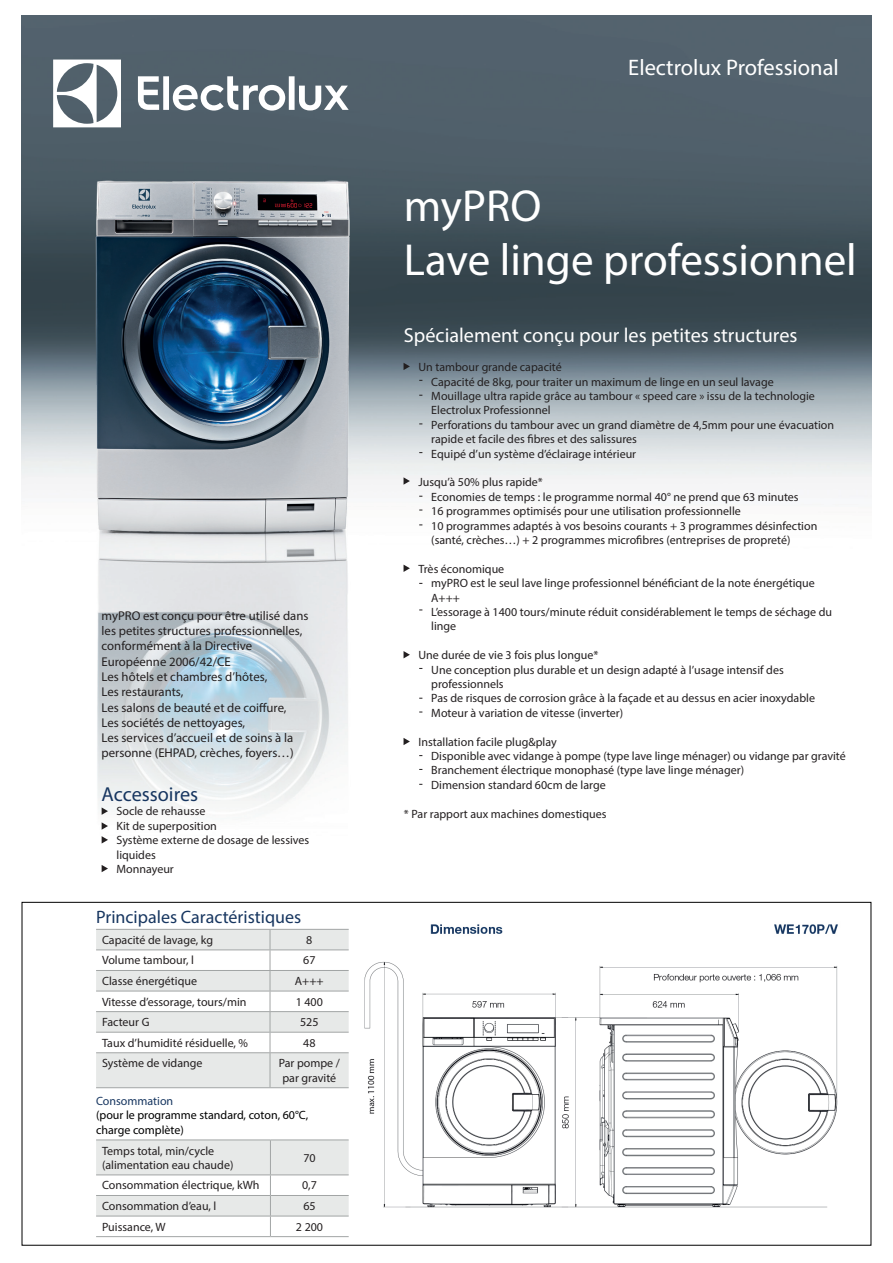
<style>
.page{position:relative;width:893px;height:1263px;background:#fff}
.page>*{position:absolute;margin:0;border:0;box-sizing:border-box;transform-origin:0 0}
.t1{font:45px/54px "Myriad Pro";color:#fff}
.t2{font:22.5px "Myriad Pro";color:#fff}
.t3{font:20.25px "Myriad Pro";color:#fff}
.t4{font:20.25px "Myriad Pro";color:#173660}
.t5{font:18px "Myriad Pro";color:#173660}
.t6{font:12.75px/15.3px "Myriad Pro";color:#231f20}
.t7{font:12px/14.4px "Myriad Pro";color:#231f20}
.t8{font:12px/14.4px "Myriad Pro";color:#000001}
.t9{font:12px "Myriad Pro";color:#173660}
</style>
<div class="page">
<img style="left:365px;top:924px;width:473px;height:284px">
<img style="left:21px;top:16px;width:851px;height:891px">
<svg style="left:404px;top:363px;width:6px;height:7px"></svg>
<svg style="left:404px;top:477px;width:6px;height:8px"></svg>
<svg style="left:404px;top:565px;width:6px;height:7px"></svg>
<svg style="left:404px;top:651px;width:6px;height:7px"></svg>
<svg style="left:404px;top:738px;width:6px;height:7px"></svg>
<svg style="left:102px;top:807px;width:6px;height:8px"></svg>
<svg style="left:102px;top:822px;width:6px;height:8px"></svg>
<svg style="left:102px;top:836px;width:6px;height:7px"></svg>
<svg style="left:102px;top:865px;width:6px;height:7px"></svg>
<svg style="left:96px;top:929px;width:253px;height:158px"></svg>
<hr style="left:270px;top:1053px;width:1px;height:34px;background:#a2a5a5">
<hr style="left:96px;top:1087px;width:174px;height:1px;background:#a2a5a5">
<hr style="left:270px;top:1087px;width:79px;height:1px;background:#a2a5a5">
<hr style="left:96px;top:949px;width:174px;height:1px;background:#a2a5a5">
<hr style="left:270px;top:949px;width:79px;height:1px;background:#a2a5a5">
<hr style="left:96px;top:970px;width:174px;height:1px;background:#a2a5a5">
<hr style="left:270px;top:970px;width:79px;height:1px;background:#a2a5a5">
<hr style="left:96px;top:991px;width:174px;height:1px;background:#a2a5a5">
<hr style="left:270px;top:991px;width:79px;height:1px;background:#a2a5a5">
<hr style="left:96px;top:1011px;width:174px;height:1px;background:#a2a5a5">
<hr style="left:270px;top:1011px;width:79px;height:1px;background:#a2a5a5">
<hr style="left:96px;top:1032px;width:174px;height:1px;background:#a2a5a5">
<hr style="left:270px;top:1032px;width:79px;height:1px;background:#a2a5a5">
<hr style="left:96px;top:1052px;width:174px;height:1px;background:#a2a5a5">
<hr style="left:270px;top:1052px;width:79px;height:1px;background:#a2a5a5">
<hr style="left:96px;top:1139px;width:174px;height:1px;background:#a2a5a5">
<hr style="left:270px;top:1139px;width:79px;height:1px;background:#a2a5a5">
<svg style="left:96px;top:1140px;width:253px;height:96px"></svg>
<hr style="left:96px;top:1174px;width:174px;height:1px;background:#a2a5a5">
<hr style="left:270px;top:1174px;width:79px;height:1px;background:#a2a5a5">
<hr style="left:96px;top:1195px;width:174px;height:1px;background:#a2a5a5">
<hr style="left:270px;top:1195px;width:79px;height:1px;background:#a2a5a5">
<hr style="left:96px;top:1216px;width:174px;height:1px;background:#a2a5a5">
<hr style="left:270px;top:1216px;width:79px;height:1px;background:#a2a5a5">
<hr style="left:96px;top:1236px;width:174px;height:1px;background:#a2a5a5">
<hr style="left:270px;top:1236px;width:79px;height:1px;background:#a2a5a5">
<svg style="left:53px;top:60px;width:68px;height:67px"></svg>
<svg style="left:138px;top:76px;width:211px;height:35px"></svg>
<img style="left:74px;top:161px;width:296px;height:395px">
<p class="t6" style="left:102px;top:608px;width:208px">myPRO est conçu pour être utilisé dans les petites structures professionnelles, conformément à la Directive<br>Européenne 2006/42/CE<br>Les hôtels et chambres d’hôtes,<br>Les restaurants,<br>Les salons de beauté et de coiffure,<br>Les sociétés de nettoyages,<br>Les services d’accueil et de soins à la personne (EHPAD, crèches, foyers…)</p>
<h3 class="t4" style="left:102px;top:782px;width:98px">Accessoires</h3>
<p class="t7" style="left:117px;top:804px;width:194px">Socle de rehausse<br>Kit de superposition<br>Système externe de dosage de lessives liquides<br>Monnayeur</p>
<h3 class="t5" style="left:96px;top:906px;width:207px">Principales Caractéristiques</h3>
<p class="t7" style="left:102px;top:932px;width:113px">Capacité de lavage, kg</p>
<p class="t7" style="left:306px;top:932px;width:8px">8</p>
<p class="t7" style="left:102px;top:953px;width:93px">Volume tambour, l</p>
<p class="t7" style="left:303px;top:953px;width:14px">67</p>
<p class="t7" style="left:102px;top:974px;width:97px">Classe énergétique</p>
<p class="t7" style="left:295px;top:974px;width:30px">A+++</p>
<p class="t7" style="left:102px;top:994px;width:146px">Vitesse d’essorage, tours/min</p>
<p class="t7" style="left:296px;top:994px;width:29px">1 400</p>
<p class="t7" style="left:102px;top:1015px;width:49px">Facteur G</p>
<p class="t7" style="left:300px;top:1015px;width:20px">525</p>
<p class="t7" style="left:102px;top:1035px;width:147px">Taux d’humidité résiduelle, %</p>
<p class="t7" style="left:303px;top:1035px;width:14px">48</p>
<p class="t7" style="left:102px;top:1056px;width:102px">Système de vidange</p>
<p class="t7" style="left:279px;top:1056px;width:63px;text-align:center">Par pompe / par gravité</p>
<p class="t9" style="left:96px;top:1093px;width:79px">Consommation</p>
<p class="t8" style="left:96px;top:1108px;width:214px">(pour le programme standard, coton, 60°C, charge complète)</p>
<p class="t7" style="left:102px;top:1143px;width:133px">Temps total, min/cycle (alimentation eau chaude)</p>
<p class="t7" style="left:303px;top:1150px;width:14px">70</p>
<p class="t7" style="left:102px;top:1178px;width:159px">Consommation électrique, kWh</p>
<p class="t7" style="left:302px;top:1178px;width:16px">0,7</p>
<p class="t7" style="left:102px;top:1198px;width:116px">Consommation d’eau, l</p>
<p class="t7" style="left:303px;top:1198px;width:14px">65</p>
<p class="t7" style="left:102px;top:1219px;width:65px">Puissance, W</p>
<p class="t7" style="left:296px;top:1219px;width:29px">2 200</p>
<h2 class="t2" style="left:628px;top:53px;width:212px">Electrolux Professional</h2>
<h1 class="t1" style="left:404px;top:179px;width:454px">myPRO<br>Lave linge professionnel</h1>
<h3 class="t3" style="left:404px;top:323px;width:395px">Spécialement conçu pour les petites structures</h3>
<p class="t7" style="left:431px;top:360px;width:404px;text-indent:-13px">Un tambour grande capacité<br>Capacité de 8kg, pour traiter un maximum de linge en un seul lavage<br>Mouillage ultra rapide grâce au tambour « speed care » issu de la technologie Electrolux Professionnel<br>Perforations du tambour avec un grand diamètre de 4,5mm pour une évacuation rapide et facile des fibres et des salissures<br>Equipé d’un système d’éclairage intérieur</p>
<p class="t7" style="left:431px;top:475px;width:388px;text-indent:-13px">Jusqu’à 50% plus rapide*<br>Economies de temps : le programme normal 40° ne prend que 63 minutes<br>16 programmes optimisés pour une utilisation professionnelle<br>10 programmes adaptés à vos besoins courants + 3 programmes désinfection (santé, crèches…) + 2 programmes microfibres (entreprises de propreté)</p>
<p class="t7" style="left:431px;top:561px;width:402px;text-indent:-13px">Très économique<br>myPRO est le seul lave linge professionnel bénéficiant de la note énergétique A+++<br>L’essorage à 1400 tours/minute réduit considérablement le temps de séchage du linge</p>
<p class="t7" style="left:431px;top:648px;width:385px;text-indent:-13px">Une durée de vie 3 fois plus longue*<br>Une conception plus durable et un design adapté à l’usage intensif des professionnels<br>Pas de risques de corrosion grâce à la façade et au dessus en acier inoxydable Moteur à variation de vitesse (inverter)</p>
<p class="t7" style="left:431px;top:734px;width:416px;text-indent:-13px">Installation facile plug&amp;play<br>Disponible avec vidange à pompe (type lave linge ménager) ou vidange par gravité Branchement électrique monophasé (type lave linge ménager)<br>Dimension standard 60cm de large</p>
<p class="t7" style="left:404px;top:806px;width:204px">* Par rapport aux machines domestiques</p>
</div>
